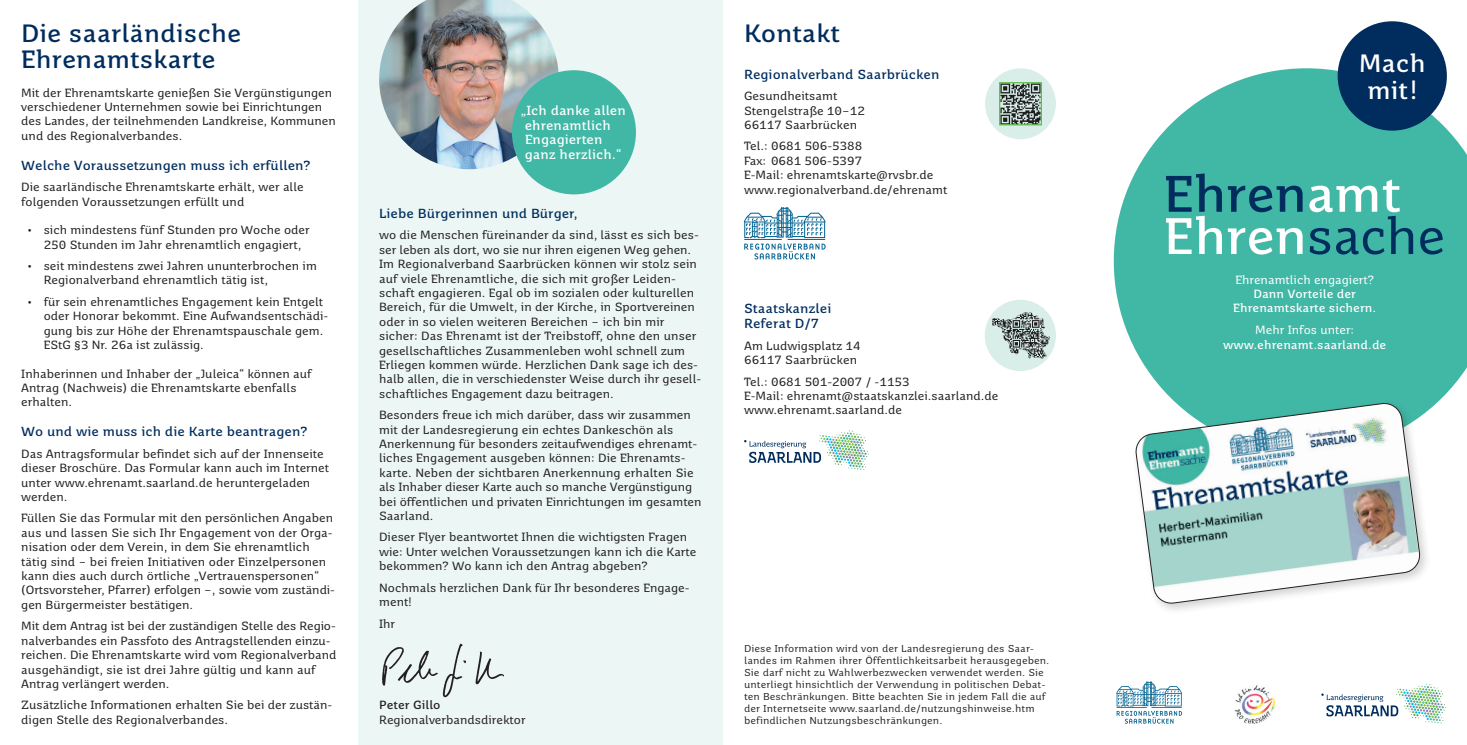
<style>
.page{position:relative;width:1467px;height:745px;background:#fff}
.page>*{position:absolute;margin:0;border:0;box-sizing:border-box;transform-origin:0 0}
.t1{font:700 51.12px/42.2px "Saar 1450 Text";letter-spacing:-.015em;color:#fff}
.t2{font:700 25px/26.2px "Saar 1450 Text";color:#002d5e}
.t3{font:700 25px/26.2px "Saar 1450 Text";color:#fff;text-align:center}
.t4{font:700 13.12px/15.6px "Saar 1450 Text";color:#002d5e}
.t5{font:700 13.12px/14.4px "Saar 1450 Text";color:#fff}
.t6{font:11.88px/14.4px "Saar 1450 Text";color:#231f20}
.t7{font:700 11.88px/14.4px "Saar 1450 Text";color:#fff;text-align:center}
.t8{font:11.88px "Saar 1450 Text";color:#fff}
.t9{font:700 11.88px "Saar 1450 Text";color:#231f20}
.t10{font:10px/12px "Saar 1450 Notes";color:#231f20}
.s1{color:#002d5e}
.s2{font-weight:400;color:#002d5e}
</style>
<div class="page">
<svg style="left:1114px;top:68px;width:353px;height:340px;background:#56bfaf"></svg>
<div style="left:1338px;top:21px;width:109px;height:109px;background:#002d5e;border-radius:50%"></div>
<div style="left:358px;top:0;width:365px;height:744px;background:#ecf6f4"></div>
<img style="left:382px;top:643px;width:122px;height:55px">
<img style="left:379px;top:0;width:180px;height:169px">
<div style="left:985px;top:299px;width:71px;height:72px;background:#d9ede9;border-radius:50%"></div>
<img style="left:992px;top:311px;width:59px;height:48px">
<svg style="left:744px;top:430px;width:125px;height:39px"></svg>
<svg style="left:1321px;top:683px;width:125px;height:40px"></svg>
<img style="left:1234px;top:685px;width:41px;height:38px">
<div style="left:1132px;top:399px;width:299px;height:215px;background:#231f20;opacity:.2"></div>
<svg style="left:1135px;top:402px;width:286px;height:202px"></svg>
<svg style="left:744px;top:207px;width:82px;height:52px"></svg>
<svg style="left:1116px;top:681px;width:66px;height:42px"></svg>
<div style="left:985px;top:68px;width:71px;height:71px;background:#d9ede9;border-radius:50%"></div>
<div style="left:512px;top:70px;width:124px;height:124px;background:#41b7a5;border-radius:50%"></div>
<svg style="left:999px;top:82px;width:43px;height:44px"></svg>
<h2 class="t2" style="left:21px;top:20px;width:222px">Die saarländische<br>Ehrenamtskarte</h2>
<p class="t6" style="left:21px;top:85px;width:316px">Mit der Ehrenamtskarte genießen Sie Vergünstigungen verschiedener Unternehmen sowie bei Einrichtungen des Landes, der teilnehmenden Landkreise, Kommunen und des Regionalverbandes.</p>
<p class="t4" style="left:21px;top:157px;width:291px">Welche Voraussetzungen muss ich erfüllen?</p>
<p class="t6" style="left:21px;top:180px;width:284px">Die saarländische Ehrenamtskarte erhält, wer alle folgenden Voraussetzungen erfüllt und</p>
<p class="t6" style="left:44px;top:223px;width:268px;text-indent:-18px">• sich mindestens fünf Stunden pro Woche oder<br>250 Stunden im Jahr ehrenamtlich engagiert,</p>
<p class="t6" style="left:44px;top:258px;width:275px;text-indent:-18px">• seit mindestens zwei Jahren ununterbrochen im<br>Regionalverband ehrenamtlich tätig ist,</p>
<p class="t6" style="left:44px;top:294px;width:286px;text-indent:-18px">• für sein ehrenamtliches Engagement kein Entgelt oder Honorar bekommt. Eine Aufwandsentschädi&shy;gung bis zur Höhe der Ehrenamtspauschale gem.<br>EStG §3 Nr. 26a ist zulässig.</p>
<p class="t6" style="left:21px;top:366px;width:292px">Inhaberinnen und Inhaber der „Juleica“ können auf<br>Antrag (Nachweis) die Ehrenamtskarte ebenfalls erhalten.</p>
<p class="t4" style="left:21px;top:423px;width:288px">Wo und wie muss ich die Karte beantragen?</p>
<p class="t6" style="left:21px;top:446px;width:309px">Das Antragsformular befindet sich auf der Innenseite dieser Broschüre. Das Formular kann auch im Internet unter www.ehrenamt.saarland.de heruntergeladen werden.</p>
<p class="t6" style="left:21px;top:510px;width:315px">Füllen Sie das Formular mit den persönlichen Angaben aus und lassen Sie sich Ihr Engagement von der Orga&shy;nisation oder dem Verein, in dem Sie ehrenamtlich tätig sind – bei freien Initiativen oder Einzelpersonen kann dies auch durch örtliche „Vertrauenspersonen“ (Ortsvorsteher, Pfarrer) erfolgen –, sowie vom zuständi&shy;gen Bürgermeister bestätigen.</p>
<p class="t6" style="left:21px;top:618px;width:317px">Mit dem Antrag ist bei der zuständigen Stelle des Regio&shy;nalverbandes ein Passfoto des Antragstellenden einzu&shy;reichen. Die Ehrenamtskarte wird vom Regionalverband ausgehändigt, sie ist drei Jahre gültig und kann auf Antrag verlängert werden.</p>
<p class="t6" style="left:21px;top:697px;width:313px">Zusätzliche Informationen erhalten Sie bei der zustän&shy;digen Stelle des Regionalverbandes.</p>
<p class="t5" style="left:525px;top:104px;width:103px;text-indent:-4px">„Ich danke allen ehrenamtlich<br>Engagierten ganz herzlich.“</p>
<p class="t4" style="left:379px;top:205px;width:200px">Liebe Bürgerinnen und Bürger,</p>
<p class="t6" style="left:379px;top:228px;width:324px">wo die Menschen füreinander da sind, lässt es sich bes&shy;ser leben als dort, wo sie nur ihren eigenen Weg gehen.<br>Im Regionalverband Saarbrücken können wir stolz sein auf viele Ehrenamtliche, die sich mit großer Leiden&shy;schaft engagieren. Egal ob im sozialen oder kulturellen Bereich, für die Umwelt, in der Kirche, in Sportvereinen oder in so vielen weiteren Bereichen – ich bin mir sicher: Das Ehrenamt ist der Treibstoff, ohne den unser gesellschaftliches Zusammenleben wohl schnell zum Erliegen kommen würde. Herzlichen Dank sage ich des&shy;halb allen, die in verschiedenster Weise durch ihr gesell&shy;schaftliches Engagement dazu beitragen.</p>
<p class="t6" style="left:379px;top:407px;width:324px">Besonders freue ich mich darüber, dass wir zusammen mit der Landesregierung ein echtes Dankeschön als Anerkennung für besonders zeitaufwendiges ehrenamt&shy;liches Engagement ausgeben können: Die Ehrenamts&shy;karte. Neben der sichtbaren Anerkennung erhalten Sie als Inhaber dieser Karte auch so manche Vergünstigung bei öffentlichen und privaten Einrichtungen im gesamten Saarland.</p>
<p class="t6" style="left:379px;top:529px;width:319px">Dieser Flyer beantwortet Ihnen die wichtigsten Fragen wie: Unter welchen Voraussetzungen kann ich die Karte bekommen? Wo kann ich den Antrag abgeben?</p>
<p class="t6" style="left:379px;top:580px;width:312px">Nochmals herzlichen Dank für Ihr besonderes Engage&shy;ment!</p>
<p class="t6" style="left:379px;top:616px;width:18px">Ihr</p>
<p class="t9" style="left:379px;top:697px;width:63px">Peter Gillo</p>
<p class="t6" style="left:379px;top:712px;width:148px">Regionalverbandsdirektor</p>
<h2 class="t2" style="left:744px;top:20px;width:97px">Kontakt</h2>
<p class="t4" style="left:744px;top:66px;width:197px">Regionalverband Saarbrücken</p>
<p class="t6" style="left:744px;top:89px;width:122px">Gesundheitsamt<br>Stengelstraße 10–12<br>66117 Saarbrücken</p>
<p class="t6" style="left:744px;top:139px;width:205px">Tel.: 0681 506-5388<br>Fax: 0681 506-5397<br>E-Mail: ehrenamtskarte@rvsbr.de www.regionalverband.de/ehrenamt</p>
<p class="t4" style="left:744px;top:300px;width:89px">Staatskanzlei<br>Referat D/7</p>
<p class="t6" style="left:744px;top:338px;width:118px">Am Ludwigsplatz 14<br>66117 Saarbrücken</p>
<p class="t6" style="left:744px;top:374px;width:256px">Tel.: 0681 501-2007 / -1153<br>E-Mail: ehrenamt@staatskanzlei.saarland.de www.ehrenamt.saarland.de</p>
<p class="t10" style="left:744px;top:641px;width:307px">Diese Information wird von der Landesregierung des Saar&shy;landes im Rahmen ihrer Öffentlichkeitsarbeit herausgegeben.<br>Sie darf nicht zu Wahlwerbezwecken verwendet werden. Sie unterliegt hinsichtlich der Verwendung in politischen Debat&shy;ten Beschränkungen. Bitte beachten Sie in jedem Fall die auf der Internetseite www.saarland.de/nutzungshinweise.htm befindlichen Nutzungsbeschränkungen.</p>
<h2 class="t3" style="left:1359px;top:50px;width:69px">Mach mit!</h2>
<h1 class="t1" style="left:1164px;top:172px;width:283px"><span class="s1">Ehren</span>amt<br>Ehren<span class="s2">sache</span></h1>
<p class="t8" style="left:1235px;top:272px;width:140px">Ehrenamtlich engagiert?</p>
<p class="t7" style="left:1233px;top:286px;width:145px">Dann Vorteile der<br>Ehrenamtskarte sichern.</p>
<p class="t8" style="left:1255px;top:323px;width:101px">Mehr Infos unter:</p>
<p class="t7" style="left:1223px;top:337px;width:165px">www.ehrenamt.saarland.de</p>
</div>
